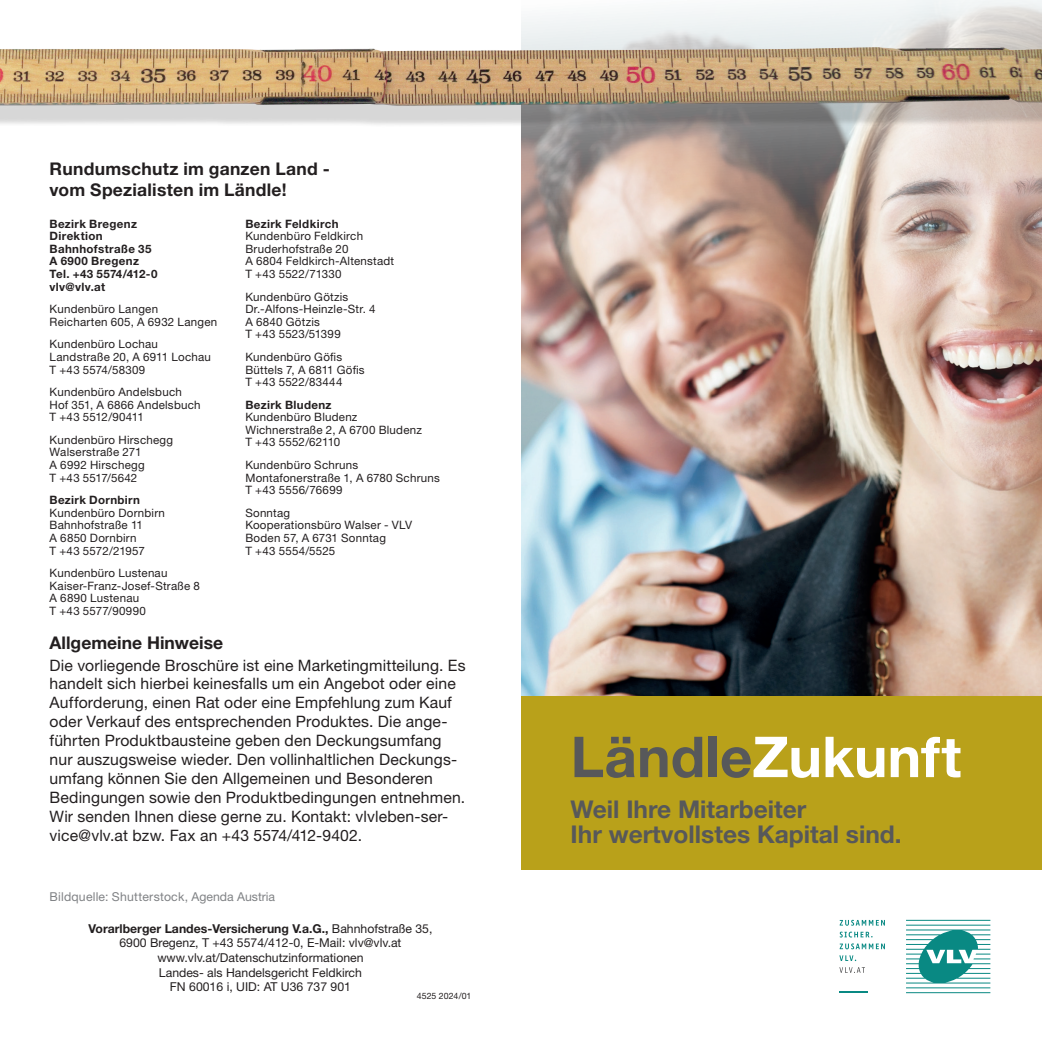
<style>
.page{position:relative;width:1042px;height:1042px;background:#fff}
.page>*{position:absolute;margin:0;border:0;box-sizing:border-box;transform-origin:0 0}
.t1{font:700 56.52px "Helvetica Neue LT Std";color:#fff}
.t2{font:700 24.5px/24.5px "Helvetica Neue LT Std";color:#57585a}
.t3{font:700 17.5px/21px "Helvetica Neue LT Std";letter-spacing:.015em;color:#231f20}
.t4{font:15.75px/18.9px "Helvetica Neue LT Std";letter-spacing:.01em;color:#231f20}
.t5{font:12.25px/14.7px "Helvetica Neue LT Std";color:#231f20;text-align:center}
.t6{font:12.25px "Helvetica Neue LT Std";letter-spacing:.015em;color:#808285}
.t7{font:11.55px/12.6px "Helvetica Neue LT Std";letter-spacing:.02em;color:#231f20}
.t8{font:700 11.55px/12.6px "Helvetica Neue LT Std";letter-spacing:.03em;color:#231f20}
.t9{font:8.75px "Helvetica Neue LT Std";letter-spacing:.01em;color:#231f20}
.s1{font-weight:700}
.s2{color:#57585a}
</style>
<div class="page">
<img style="left:521px;top:0;width:521px;height:696px">
<img style="left:0;top:21px;width:1042px;height:117px">
<div style="left:521px;top:696px;width:521px;height:173px;background:#b9a11a"></div>
<svg style="left:906px;top:920px;width:84px;height:73px"></svg>
<hr style="left:839px;top:991px;width:28px;height:2px;background:#098983">
<svg style="left:839px;top:920px;width:46px;height:5px"></svg>
<svg style="left:840px;top:931px;width:32px;height:6px"></svg>
<svg style="left:839px;top:943px;width:46px;height:6px"></svg>
<svg style="left:839px;top:955px;width:17px;height:6px"></svg>
<svg style="left:839px;top:967px;width:26px;height:6px"></svg>
<h3 class="t3" style="left:50px;top:157px;width:282px">Rundumschutz im ganzen Land - vom Spezialisten im Ländle!</h3>
<p class="t8" style="left:50px;top:217px;width:109px">Bezirk Bregenz<br>Direktion<br>Bahnhofstraße 35<br>A 6900 Bregenz<br>Tel. +43 5574/412-0 vlv@vlv.at</p>
<p class="t7" style="left:50px;top:303px;width:169px">Kundenbüro Langen<br>Reicharten 605, A 6932 Langen</p>
<p class="t7" style="left:50px;top:338px;width:163px">Kundenbüro Lochau<br>Landstraße 20, A 6911 Lochau<br>T +43 5574/58309</p>
<p class="t7" style="left:50px;top:385px;width:152px">Kundenbüro Andelsbuch<br>Hof 351, A 6866 Andelsbuch<br>T +43 5512/90411</p>
<p class="t7" style="left:50px;top:433px;width:125px">Kundenbüro Hirschegg<br>Walserstraße 271<br>A 6992 Hirschegg<br>T +43 5517/5642</p>
<p class="t8" style="left:50px;top:493px;width:92px">Bezirk Dornbirn</p>
<p class="t7" style="left:50px;top:506px;width:117px">Kundenbüro Dornbirn<br>Bahnhofstraße 11<br>A 6850 Dornbirn<br>T +43 5572/21957</p>
<p class="t7" style="left:50px;top:566px;width:152px">Kundenbüro Lustenau<br>Kaiser-Franz-Josef-Straße 8<br>A 6890 Lustenau<br>T +43 5577/90990</p>
<p class="t8" style="left:245px;top:217px;width:95px">Bezirk Feldkirch</p>
<p class="t7" style="left:245px;top:230px;width:150px">Kundenbüro Feldkirch<br>Bruderhofstraße 20<br>A 6804 Feldkirch-Altenstadt<br>T +43 5522/71330</p>
<p class="t7" style="left:245px;top:290px;width:132px">Kundenbüro Götzis<br>Dr.-Alfons-Heinzle-Str. 4<br>A 6840 Götzis<br>T +43 5523/51399</p>
<p class="t7" style="left:245px;top:350px;width:121px">Kundenbüro Göfis<br>Büttels 7, A 6811 Göfis<br>T +43 5522/83444</p>
<p class="t8" style="left:245px;top:398px;width:88px">Bezirk Bludenz</p>
<p class="t7" style="left:245px;top:411px;width:178px">Kundenbüro Bludenz<br>Wichnerstraße 2, A 6700 Bludenz<br>T +43 5552/62110</p>
<p class="t7" style="left:245px;top:458px;width:196px">Kundenbüro Schruns<br>Montafonerstraße 1, A 6780 Schruns<br>T +43 5556/76699</p>
<p class="t7" style="left:245px;top:506px;width:168px">Sonntag<br>Kooperationsbüro Walser - VLV<br>Boden 57, A 6731 Sonntag<br>T +43 5554/5525</p>
<h3 class="t3" style="left:50px;top:631px;width:175px">Allgemeine Hinweise</h3>
<p class="t4" style="left:50px;top:655px;width:417px">Die vorliegende Broschüre ist eine Marketingmitteilung. Es handelt sich hierbei keinesfalls um ein Angebot oder eine Aufforderung, einen Rat oder eine Empfehlung zum Kauf oder Verkauf des entsprechenden Produktes. Die ange&shy;führten Produktbausteine geben den Deckungsumfang nur auszugsweise wieder. Den vollinhaltlichen Deckungs&shy;umfang können Sie den Allgemeinen und Besonderen Bedingungen sowie den Produktbedingungen entnehmen.<br>Wir senden Ihnen diese gerne zu. Kontakt: vlvleben-ser&shy;vice@vlv.at bzw. Fax an +43 5574/412-9402.</p>
<p class="t6" style="left:50px;top:889px;width:227px">Bildquelle: Shutterstock, Agenda Austria</p>
<p class="t5" style="left:88px;top:920px;width:345px"><span class="s1">Vorarlberger Landes-Versicherung V.a.G.,</span> Bahnhofstraße 35, 6900 Bregenz, T +43 5574/412-0, E-Mail: vlv@vlv.at www.vlv.at/Datenschutzinformationen<br>Landes- als Handelsgericht Feldkirch<br>FN 60016 i, UID: AT U36 737 901</p>
<p class="t9" style="left:417px;top:991px;width:56px">4525 2024/01</p>
<h1 class="t1" style="left:570px;top:722px;width:392px"><span class="s2">Ländle</span>Zukunft</h1>
<h2 class="t2" style="left:570px;top:796px;width:333px">Weil Ihre Mitarbeiter<br>Ihr wertvollstes Kapital sind.</h2>
</div>
